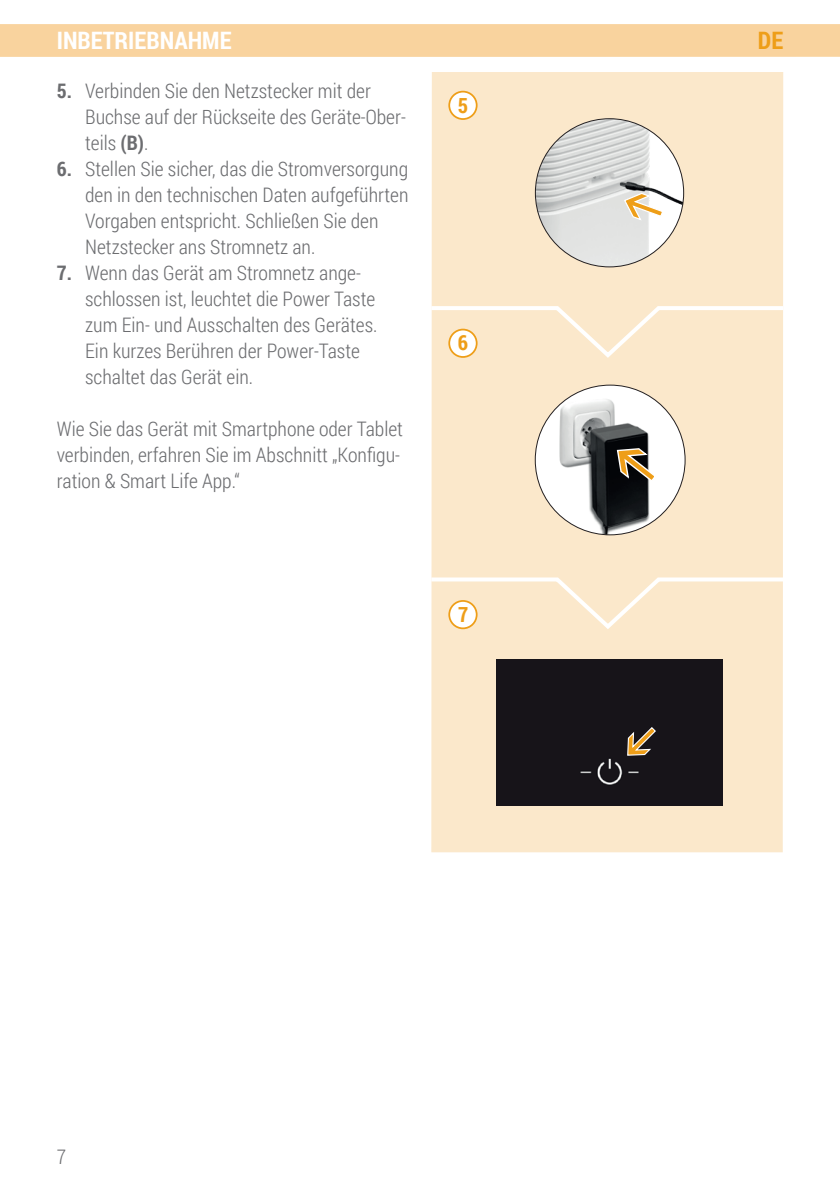
<style>
.page{position:relative;width:840px;height:1191px;background:#fff}
.page>*{position:absolute;margin:0;border:0;box-sizing:border-box;transform-origin:0 0}
.t1{font:700 24px "Roboto Condensed";color:#fff}
.t2{font:700 24px "Roboto Condensed";color:#ee9e18}
.t3{font:700 20.8px "Roboto Condensed";color:#ee9e18}
.Rob_10_lt_s_Fließtext{font:300 20px/26px "Roboto Condensed";color:#6c6d70}
.s1{font-weight:700}
</style>
<div class="page">
<div style="left:0;top:24px;width:839px;height:33px;background:#f9d39e"></div>
<div style="left:431px;top:72px;width:351px;height:780px;background:#fbe8cb"></div>
<div style="left:449px;top:92px;width:27px;height:27px;background:#fff;border-radius:50%"></div>
<div style="left:448px;top:91px;width:29px;height:29px;border:2px solid #ee9e18;border-radius:50%"></div>
<svg style="left:431px;top:575px;width:352px;height:57px"></svg>
<svg style="left:431px;top:304px;width:352px;height:56px"></svg>
<div style="left:496px;top:659px;width:226px;height:146px;background:#171419"></div>
<svg style="left:626px;top:677px;width:30px;height:79px;background:#392f27"></svg>
<img style="left:535px;top:119px;width:148px;height:148px;border-radius:74px">
<svg style="left:622px;top:192px;width:41px;height:30px"></svg>
<div style="left:535px;top:385px;width:149px;height:150px;background:#fff;border-radius:50%"></div>
<img style="left:547px;top:385px;width:109px;height:150px">
<svg style="left:615px;top:447px;width:41px;height:42px"></svg>
<p class="t1" style="left:57px;top:24px;width:176px">INBETRIEBNAHME</p>
<p class="Rob_10_lt_s_Fließtext" style="left:85px;top:77px;width:322px;text-indent:-28px"><span class="s1">5.</span> Verbinden Sie den Netzstecker mit der<br>Buchse auf der Rückseite des Geräte-Ober&shy;teils <span class="s1">(B)</span>.</p>
<p class="Rob_10_lt_s_Fließtext" style="left:85px;top:155px;width:325px;text-indent:-28px"><span class="s1">6.</span> Stellen Sie sicher, das die Stromversorgung den in den technischen Daten aufgeführten Vorgaben entspricht. Schließen Sie den Netzstecker ans Stromnetz an.</p>
<p class="Rob_10_lt_s_Fließtext" style="left:85px;top:259px;width:293px;text-indent:-28px"><span class="s1">7.</span> Wenn das Gerät am Stromnetz ange&shy;schlossen ist, leuchtet die Power Taste zum Ein- und Ausschalten des Gerätes.<br>Ein kurzes Berühren der Power-Taste schaltet das Gerät ein.</p>
<p class="Rob_10_lt_s_Fließtext" style="left:57px;top:415px;width:347px">Wie Sie das Gerät mit Smartphone oder Tablet verbinden, erfahren Sie im Abschnitt „Konfigu&shy;ration &amp; Smart Life App.“</p>
<p class="t3" style="left:457px;top:90px;width:12px">5</p>
<p class="t3" style="left:457px;top:328px;width:12px">6</p>
<p class="t3" style="left:457px;top:600px;width:12px">7</p>
<p class="Rob_10_lt_s_Fließtext" style="left:57px;top:1143px;width:11px">7</p>
<p class="t2" style="left:757px;top:24px;width:27px">DE</p>
</div>
